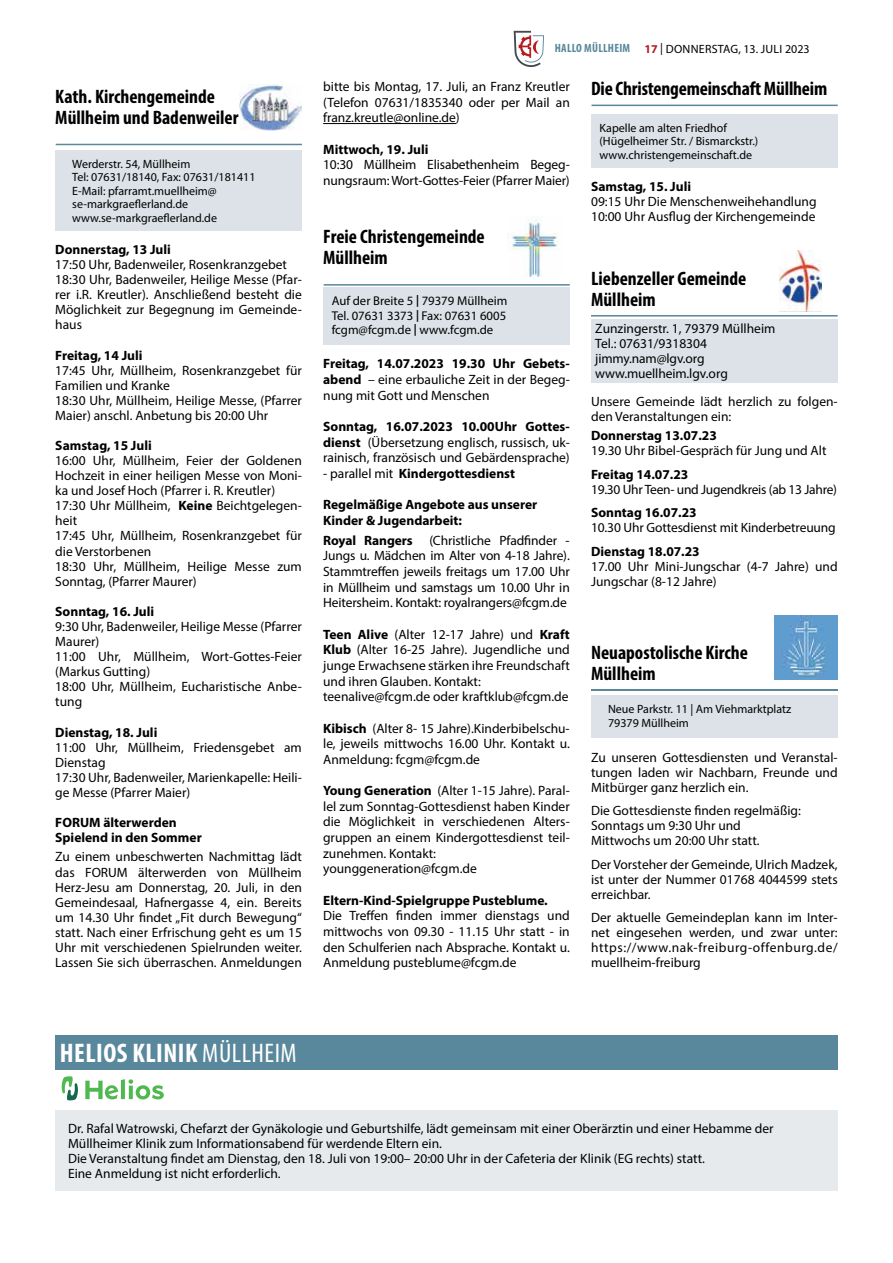
<style>
.page{position:relative;width:893px;height:1263px;background:#fff}
.page>*{position:absolute;margin:0;border:0;box-sizing:border-box;transform-origin:0 0}
.t1{font:700 condensed 27px "Myriad Pro";letter-spacing:.02em;color:#fff}
.t2{font:700 condensed 19.5px/21px "Myriad Pro";color:#000}
.t3{font:13.5px/15.1px "Myriad Pro";color:#000}
.t4{font:700 13.5px/15.1px "Myriad Pro";color:#000}
.t5{font:13.5px "Myriad Pro";letter-spacing:-.02em;color:#000}
.t6{font:12.75px/14.2px "Myriad Pro";color:#000;text-align:justify}
.t7{font:12px/13.5px "Myriad Pro";color:#000}
.t8{font:12px "Myriad Pro";letter-spacing:.02em;color:#000}
.t9{font:700 condensed 12px "Myriad Pro";letter-spacing:.02em;color:#59879b}
.s1{font-weight:700}
.s2{font-weight:700;color:#b61d22}
.s3{font-weight:400}
</style>
<div class="page">
<svg style="left:514px;top:31px;width:30px;height:36px"></svg>
<img style="left:239px;top:85px;width:63px;height:46px">
<hr style="left:56px;top:144px;width:246px;height:1px;background:#59879b">
<div style="left:55px;top:150px;width:247px;height:80px;background:#dce2e7"></div>
<hr style="left:323px;top:123px;width:133px;height:1px;background:#000">
<img style="left:507px;top:217px;width:52px;height:61px">
<hr style="left:324px;top:284px;width:246px;height:2px;background:#59879b">
<div style="left:323px;top:287px;width:247px;height:57px;background:#dce2e7"></div>
<div style="left:591px;top:114px;width:247px;height:53px;background:#dce2e7"></div>
<hr style="left:591px;top:105px;width:247px;height:1px;background:#59879b">
<div style="left:591px;top:319px;width:247px;height:63px;background:#dce2e7"></div>
<hr style="left:591px;top:315px;width:247px;height:1px;background:#59879b">
<img style="left:779px;top:251px;width:43px;height:60px">
<img style="left:774px;top:616px;width:64px;height:63px">
<hr style="left:591px;top:690px;width:247px;height:1px;background:#59879b">
<div style="left:591px;top:696px;width:247px;height:42px;background:#dce2e7"></div>
<div style="left:55px;top:1035px;width:783px;height:34px;background:#59879b"></div>
<svg style="left:85px;top:1079px;width:79px;height:20px"></svg>
<svg style="left:62px;top:1076px;width:16px;height:24px"></svg>
<div style="left:55px;top:1110px;width:783px;height:81px;background:#e6eaed"></div>
<h2 class="t2" style="left:55px;top:85px;width:185px">Kath. Kirchengemeinde<br>Müllheim und Badenweiler</h2>
<p class="t7" style="left:72px;top:157px;width:185px">Werderstr. 54, Müllheim<br>Tel: 07631/18140, Fax: 07631/181411<br>E-Mail: pfarramt.muellheim@ se-markgraeflerland.de www.se-markgraeflerland.de</p>
<p class="t4" style="left:55px;top:241px;width:117px">Donnerstag, 13 Juli</p>
<p class="t3" style="left:55px;top:257px;width:248px">17:50 Uhr, Badenweiler, Rosenkranzgebet 18:30 Uhr, Badenweiler, Heilige Messe (Pfar&shy;rer i.R. Kreutler). Anschließend besteht die Möglichkeit zur Begegnung im Gemeinde&shy;haus</p>
<p class="t4" style="left:55px;top:347px;width:89px">Freitag, 14 Juli</p>
<p class="t3" style="left:55px;top:362px;width:248px">17:45 Uhr, Müllheim, Rosenkranzgebet für Familien und Kranke<br>18:30 Uhr, Müllheim, Heilige Messe, (Pfarrer Maier) anschl. Anbetung bis 20:00 Uhr</p>
<p class="t4" style="left:55px;top:437px;width:98px">Samstag, 15 Juli</p>
<p class="t3" style="left:55px;top:453px;width:248px">16:00 Uhr, Müllheim, Feier der Goldenen Hochzeit in einer heiligen Messe von Moni&shy;ka und Josef Hoch (Pfarrer i. R. Kreutler)<br>17:30 Uhr Müllheim, <span class="s1">Keine</span> Beichtgelegen&shy;heit<br>17:45 Uhr, Müllheim, Rosenkranzgebet für die Verstorbenen<br>18:30 Uhr, Müllheim, Heilige Messe zum Sonntag, (Pfarrer Maurer)</p>
<p class="t4" style="left:55px;top:603px;width:100px">Sonntag, 16. Juli</p>
<p class="t3" style="left:55px;top:619px;width:248px">9:30 Uhr, Badenweiler, Heilige Messe (Pfarrer<br>Maurer)<br>11:00 Uhr, Müllheim, Wort-Gottes-Feier (Markus Gutting)<br>18:00 Uhr, Müllheim, Eucharistische Anbe&shy;tung</p>
<p class="t4" style="left:55px;top:724px;width:104px">Dienstag, 18. Juli</p>
<p class="t3" style="left:55px;top:739px;width:248px">11:00 Uhr, Müllheim, Friedensgebet am<br>Dienstag<br>17:30 Uhr, Badenweiler, Marienkapelle: Heili&shy;ge Messe (Pfarrer Maier)</p>
<p class="t4" style="left:55px;top:814px;width:148px">FORUM älterwerden<br>Spielend in den Sommer</p>
<p class="t3" style="left:55px;top:849px;width:248px">Zu einem unbeschwerten Nachmittag lädt das FORU</p>
<p class="t3" style="left:55px;top:864px;width:248px;text-align:justify;text-indent:62px">M älterwerden von Müllheim Herz-Jesu am Donnerstag, 20. Juli, in den Gemeindesaal, Hafnergasse 4, ein. Bereits um 14.30 Uhr findet „Fit durch Bewegung“ statt. Nach einer Erfrischung geht es um 15<br>Uhr mit verschiedenen Spielrunden weiter.<br>Lassen Sie sich überraschen. Anmeldungen</p>
<p class="t9" style="left:555px;top:40px;width:76px">Hallo Müllheim</p>
<p class="t8" style="left:644px;top:42px;width:167px"><span class="s2">17</span> | Donnerstag, 13. Juli 2023</p>
<p class="t3" style="left:323px;top:78px;width:248px;line-height:15.6px;text-align:justify">bitte bis Montag, 17. Juli, an Franz Kreutler (Telefon 07631/1835340 oder per Mail an franz.kreutle@online.de)</p>
<p class="t4" style="left:323px;top:141px;width:107px">Mittwoch, 19. Juli</p>
<p class="t3" style="left:323px;top:157px;width:248px;line-height:15.6px">10:30 Müllheim Elisabethenheim Begeg&shy;nungsraum: Wort-Gottes-Feier (Pfarrer Maier)</p>
<h2 class="t2" style="left:323px;top:226px;width:163px">Freie Christengemeinde<br>Müllheim</h2>
<p class="t6" style="left:332px;top:294px;width:177px">Auf der Breite 5 79379 Müllheim Tel. 07631 3373 Fax: 07631 6005 fcgm@fcgm.de www.fcgm.de</p>
<p class="t3" style="left:323px;top:356px;width:248px;line-height:15.6px;text-align:justify"><span class="s1">Freitag, 14.07.2023 19.30 Uhr Gebets&shy;abend</span> – eine erbauliche Zeit in der Begeg&shy;nung mit Gott und Menschen</p>
<p class="t3" style="left:323px;top:418px;width:248px;line-height:15.6px;text-align:justify"><span class="s1">Sonntag, 16.07.2023 10.00Uhr Gottes&shy;dienst</span> (Übersetzung englisch, russisch, uk&shy;rainisch, französisch und Gebärdensprache)</p>
<p class="t4" style="left:323px;top:465px;width:193px"><span class="s3">- parallel mit</span> Kindergottesdienst</p>
<p class="t4" style="left:323px;top:496px;width:216px;line-height:15.6px">Regelmäßige Angebote aus unserer<br>Kinder &amp; Jugendarbeit:</p>
<p class="t3" style="left:323px;top:532px;width:248px;line-height:15.6px;text-align:justify"><span class="s1">Royal Rangers</span> (Christliche Pfadfinder - Jungs u. Mädchen im Alter von 4-18 Jahre).<br>Stammtreffen jeweils freitags um 17.00 Uhr in Müllheim und samstags um 10.00 Uhr in Heitersheim. Kontakt: royalrangers@fcgm.de</p>
<p class="t3" style="left:323px;top:626px;width:248px;line-height:15.6px"><span class="s1">Teen Alive</span> (Alter 12-17 Jahre) und <span class="s1">Kraft Klub</span> (Alter 16-25 Jahre). Jugendliche und junge Erwachsene stärken ihre Freundschaft und ihren Glauben. Kontakt: teenalive@fcgm.de oder kraftklub@fcgm.de</p>
<p class="t3" style="left:323px;top:720px;width:248px;line-height:15.6px;text-align:justify"><span class="s1">Kibisch</span> (Alter 8- 15 Jahre).Kinderbibelschu&shy;le, jeweils mittwochs 16.00 Uhr. Kontakt u.<br>Anmeldung: fcgm@fcgm.de</p>
<p class="t3" style="left:323px;top:782px;width:248px;line-height:15.6px"><span class="s1">Young Generation</span> (Alter 1-15 Jahre). Paral&shy;lel zum Sonntag-Gottesdienst haben Kinder die Möglichkeit in verschiedenen Alters&shy;gruppen an einem Kindergottesdienst teil&shy;zunehmen. Kontakt: younggeneration@fcgm.de</p>
<p class="t4" style="left:323px;top:892px;width:226px">Eltern-Kind-Spielgruppe Pusteblume.</p>
<p class="t3" style="left:323px;top:908px;width:248px;line-height:15.6px;text-align:justify">Die Treffen finden immer dienstags und mittwochs von 09.30 - 11.15 Uhr statt - in den Schulferien nach Absprache. Kontakt u.<br>Anmeldung pusteblume@fcgm.de</p>
<h2 class="t2" style="left:591px;top:78px;width:238px">Die Christengemeinschaft Müllheim</h2>
<p class="t7" style="left:600px;top:121px;width:160px">Kapelle am alten Friedhof (Hügelheimer Str. / Bismarckstr.) www.christengemeinschaft.de</p>
<p class="t4" style="left:591px;top:178px;width:102px">Samstag, 15. Juli</p>
<p class="t3" style="left:591px;top:193px;width:227px">09:15 Uhr Die Menschenweihehandlung<br>10:00 Uhr Ausflug der Kirchengemeinde</p>
<h2 class="t2" style="left:591px;top:267px;width:157px">Liebenzeller Gemeinde<br>Müllheim</h2>
<p class="t3" style="left:595px;top:321px;width:182px">Zunzingerstr. 1, 79379 Müllheim<br>Tel.: 07631/9318304 jimmy.nam@lgv.org www.muellheim.lgv.org</p>
<p class="t3" style="left:591px;top:394px;width:248px">Unsere Gemeinde lädt herzlich zu folgen&shy;den Veranstaltungen ein:</p>
<p class="t4" style="left:591px;top:428px;width:127px">Donnerstag 13.07.23</p>
<p class="t3" style="left:591px;top:443px;width:237px">19.30 Uhr Bibel-Gespräch für Jung und Alt</p>
<p class="t4" style="left:591px;top:466px;width:99px">Freitag 14.07.23</p>
<p class="t5" style="left:591px;top:481px;width:247px">19.30 Uhr Teen- und Jugendkreis (ab 13 Jahre)</p>
<p class="t4" style="left:591px;top:505px;width:107px">Sonntag 16.07.23</p>
<p class="t3" style="left:591px;top:520px;width:246px">10.30 Uhr Gottesdienst mit Kinderbetreuung</p>
<p class="t4" style="left:591px;top:543px;width:110px">Dienstag 18.07.23</p>
<p class="t3" style="left:591px;top:559px;width:248px">17.00 Uhr Mini-Jungschar (4-7 Jahre) und<br>Jungschar (8-12 Jahre)</p>
<h2 class="t2" style="left:591px;top:642px;width:158px">Neuapostolische Kirche<br>Müllheim</h2>
<p class="t7" style="left:608px;top:702px;width:185px">Neue Parkstr. 11 | Am Viehmarktplatz<br>79379 Müllheim</p>
<p class="t3" style="left:591px;top:749px;width:248px;text-align:justify">Zu unseren Gottesdiensten und Veranstal&shy;tungen laden wir Nachbarn, Freunde und Mitbürger ganz herzlich ein.</p>
<p class="t3" style="left:591px;top:803px;width:211px">Die Gottesdienste finden regelmäßig:<br>Sonntags um 9:30 Uhr und<br>Mittwochs um 20:00 Uhr statt.</p>
<p class="t3" style="left:591px;top:856px;width:248px;text-align:justify">Der Vorsteher der Gemeinde, Ulrich Madzek, ist unter der Nummer 01768 4044599 stets erreichbar.</p>
<p class="t3" style="left:591px;top:910px;width:248px;text-align:justify">Der aktuelle Gemeindeplan kann im I nter&shy;net eingesehen werden, und zwar unter: https://www.nak-freiburg-offenburg.de/ muellheim-freiburg</p>
<h1 class="t1" style="left:60px;top:1036px;width:238px">HELIOS KLINIK <span class="s3">MÜLLHEIM</span></h1>
<p class="t3" style="left:68px;top:1121px;width:707px">Dr. Rafal Watrowski, Chefarzt der Gynäkologie und Geburtshilfe, lädt gemeinsam mit einer Oberärztin und einer Hebamme der Müllheimer Klinik zum I nformationsabend für werdende Eltern ein.<br>Die Veranstaltung findet am Dienstag, den 18. Juli von 19:00– 20:00 Uhr in der Cafeteria der Klinik (EG rechts) statt.<br>Eine Anmeldung ist nicht erforderlich.</p>
</div>
